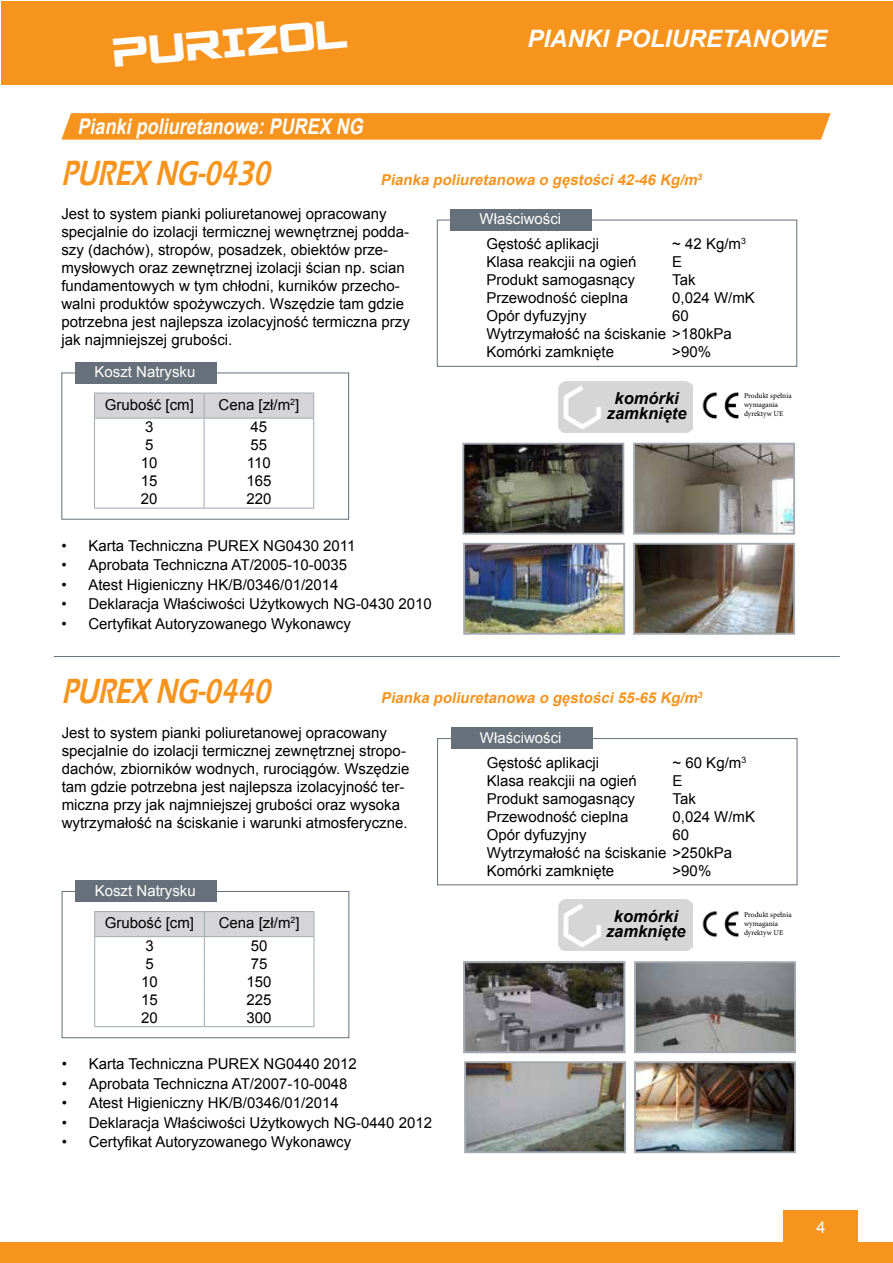
<style>
.page{position:relative;width:893px;height:1263px;background:#fff}
.page>*{position:absolute;margin:0;border:0;box-sizing:border-box;transform-origin:0 0}
.t1{font:45px "Spy Agency";color:#fcfcfc}
.t2{font:italic 600 36px "Eras ITC";color:#f7941d;scale:.75 1}
.t3{font:italic 700 24px "Arial";color:#fff}
.t4{font:italic 700 21.6px "Arial";color:#fff;scale:.83 1}
.t5{font:italic 700 21px "Arial";color:#fff}
.t6{font:italic 700 16.5px/15px "Arial";color:#000;text-align:center}
.t7{font:16.5px "Arial";color:#fff}
.t8{font:15px/18px "Arial";color:#000}
.t9{font:italic 700 15px "Arial";color:#f7941d}
.t10{font:15px "Arial";color:#fff}
.t11{font:7.5px/9px "Minion Pro";color:#000}
</style>
<div class="page">
<div style="left:0;top:1243px;width:893px;height:20px;background:#f7941d"></div>
<div style="left:783px;top:1210px;width:74px;height:46px;background:#f7941e"></div>
<div style="left:1px;top:1px;width:891px;height:84px;background:#f7941d"></div>
<hr style="left:54px;top:656px;width:786px;height:1px;background:#66707a">
<img style="left:558px;top:899px;width:134px;height:52px">
<img style="left:702px;top:392px;width:37px;height:27px">
<img style="left:702px;top:911px;width:37px;height:27px">
<svg style="left:61px;top:113px;width:770px;height:27px;background:#f79724"></svg>
<img style="left:636px;top:546px;width:156px;height:86px">
<div style="left:633px;top:543px;width:162px;height:92px;border:2px solid #a3a9af"></div>
<img style="left:637px;top:964px;width:156px;height:86px">
<div style="left:634px;top:961px;width:162px;height:92px;border:2px solid #a3a9af"></div>
<img style="left:637px;top:1064px;width:156px;height:86px">
<div style="left:634px;top:1061px;width:162px;height:92px;border:2px solid #a3a9af"></div>
<img style="left:467px;top:1064px;width:156px;height:86px">
<div style="left:464px;top:1061px;width:162px;height:92px;border:2px solid #a3a9af"></div>
<img style="left:466px;top:964px;width:156px;height:86px">
<div style="left:61px;top:373px;width:288px;height:147px;border:1px solid #656f79"></div>
<div style="left:75px;top:362px;width:141px;height:21px;background:#66707a"></div>
<hr style="left:94px;top:508px;width:110px;height:1px;background:#a3a9af">
<hr style="left:204px;top:508px;width:110px;height:1px;background:#a3a9af">
<svg style="left:94px;top:393px;width:220px;height:115px"></svg>
<div style="left:62px;top:891px;width:287px;height:147px;border:1px solid #656f79"></div>
<div style="left:76px;top:880px;width:141px;height:21px;background:#66707a"></div>
<hr style="left:94px;top:1026px;width:110px;height:1px;background:#a3a9af">
<hr style="left:204px;top:1026px;width:110px;height:1px;background:#a3a9af">
<svg style="left:94px;top:911px;width:221px;height:115px"></svg>
<img style="left:558px;top:381px;width:134px;height:51px">
<div style="left:437px;top:220px;width:360px;height:147px;border:1px solid #656f79"></div>
<div style="left:451px;top:209px;width:141px;height:21px;background:#66707a"></div>
<div style="left:437px;top:738px;width:360px;height:147px;border:1px solid #656f79"></div>
<div style="left:451px;top:728px;width:141px;height:21px;background:#66707a"></div>
<img style="left:636px;top:446px;width:156px;height:86px">
<div style="left:633px;top:443px;width:162px;height:92px;border:2px solid #a3a9af"></div>
<img style="left:466px;top:546px;width:156px;height:86px">
<div style="left:463px;top:543px;width:162px;height:92px;border:2px solid #a3a9af"></div>
<img style="left:465px;top:446px;width:156px;height:86px">
<div style="left:462px;top:443px;width:162px;height:92px;border:2px solid #a3a9af"></div>
<div style="left:463px;top:961px;width:162px;height:92px;border:2px solid #a3a9af"></div>
<h1 class="t1" style="left:110px;top:30px;width:238px;rotate:-5deg">PURIZOL</h1>
<h3 class="t3" style="left:527px;top:23px;width:301px">PIANKI POLIURETANOWE</h3>
<h3 class="t5" style="left:526px;top:25px;width:264px">PIANKI POLIURETANOWE</h3>
<h3 class="t4" style="left:78px;top:112px;width:351px">Piankipoliuretanowe:PUREX NG</h3>
<h2 class="t2" style="left:61px;top:152px;width:289px">PUREX NG-0430</h2>
<p class="t9" style="left:380px;top:170px;width:325px">Pianka poliuretanowa o gęstości42-46 Kg/m<sup>3</sup></p>
<p class="t8" style="left:61px;top:205px;width:350px">Jest to system pianki poliuretanowej opracowany specjalnie do izolacji termicznej wewnętrznej podda&shy;szy (dachów), stropów, posadzek, obiektów prze&shy;mysłowych oraz zewnętrznej izolacji ścian np. scian fundamentowych w tym chłodni, kurników przecho&shy;walni produktów spożywczych. Wszędzie tam gdzie potrzebna jest najlepsza izolacyjność termiczna przy jak najmniejszej grubości.</p>
<p class="t10" style="left:95px;top:362px;width:102px">Koszt Natrysku</p>
<p class="t8" style="left:105px;top:396px;width:91px">Grubość [cm]</p>
<p class="t8" style="left:219px;top:396px;width:82px">Cena [zł/m<sup>2</sup>]</p>
<p class="t8" style="left:145px;top:418px;width:10px">3</p>
<p class="t8" style="left:251px;top:418px;width:18px">45</p>
<p class="t8" style="left:145px;top:436px;width:10px">5</p>
<p class="t8" style="left:251px;top:436px;width:18px">55</p>
<p class="t8" style="left:141px;top:454px;width:18px">10</p>
<p class="t8" style="left:247px;top:454px;width:25px">110</p>
<p class="t8" style="left:141px;top:472px;width:18px">15</p>
<p class="t8" style="left:246px;top:472px;width:27px">165</p>
<p class="t8" style="left:141px;top:490px;width:18px">20</p>
<p class="t8" style="left:246px;top:490px;width:27px">220</p>
<p class="t8" style="left:61px;top:536px;width:296px">• Karta Techniczna PUREX NG0430 2011</p>
<p class="t8" style="left:61px;top:556px;width:287px">• Aprobata Techniczna AT/2005-10-0035</p>
<p class="t8" style="left:61px;top:575px;width:279px">• Atest Higieniczny HK/B/0346/01/2014</p>
<p class="t8" style="left:61px;top:595px;width:372px">• Deklaracja Właściwości Użytkowych NG-0430 2010</p>
<p class="t8" style="left:61px;top:614px;width:291px">• Certyfikat Autoryzowanego Wykonawcy</p>
<p class="t10" style="left:480px;top:209px;width:83px">Właściwości</p>
<p class="t8" style="left:486px;top:235px;width:247px">Gęstość aplikacji<br>Klasa reakcjii na ogień<br>Produkt samogasnący<br>Przewodność cieplna<br>Opór dyfuzyjny<br>Wytrzymałość na ściskanie &gt;180kPa<br>Komórki zamknięte</p>
<p class="t8" style="left:672px;top:235px;width:84px">~ 42 Kg/m<sup>3<br></sup>E<br>Tak<br>0,024 W/mK<br>60</p>
<p class="t8" style="left:672px;top:343px;width:40px">&gt;90%</p>
<p class="t6" style="left:607px;top:392px;width:81px">komórki zamknięte</p>
<p class="t11" style="left:744px;top:392px;width:49px">Produkt spełnia wymagania dyrektyw UE</p>
<h2 class="t2" style="left:62px;top:671px;width:289px">PUREX NG-0440</h2>
<p class="t9" style="left:381px;top:688px;width:325px">Pianka poliuretanowa o gęstości55-65 Kg/m<sup>3</sup></p>
<p class="t8" style="left:62px;top:723px;width:349px">Jest to system pianki poliuretanowej opracowany specjalnie do izolacji termicznej zewnętrznej stropo&shy;dachów, zbiorników wodnych, rurociągów. Wszędzie tam gdzie potrzebna jest najlepsza izolacyjność ter&shy;miczna przy jak najmniejszej grubości oraz wysoka wytrzymałość na ściskanie i warunki atmosferyczne.</p>
<p class="t10" style="left:95px;top:880px;width:102px">Koszt Natrysku</p>
<p class="t8" style="left:105px;top:914px;width:91px">Grubość [cm]</p>
<p class="t8" style="left:219px;top:914px;width:82px">Cena [zł/m<sup>2</sup>]</p>
<p class="t8" style="left:145px;top:936px;width:10px">3</p>
<p class="t8" style="left:251px;top:936px;width:18px">50</p>
<p class="t8" style="left:145px;top:954px;width:10px">5</p>
<p class="t8" style="left:251px;top:954px;width:18px">75</p>
<p class="t8" style="left:141px;top:972px;width:18px">10</p>
<p class="t8" style="left:247px;top:972px;width:27px">150</p>
<p class="t8" style="left:141px;top:990px;width:18px">15</p>
<p class="t8" style="left:247px;top:990px;width:27px">225</p>
<p class="t8" style="left:141px;top:1008px;width:18px">20</p>
<p class="t8" style="left:247px;top:1008px;width:27px">300</p>
<p class="t8" style="left:62px;top:1055px;width:297px">• Karta Techniczna PUREX NG0440 2012</p>
<p class="t8" style="left:62px;top:1074px;width:287px">• Aprobata Techniczna AT/2007-10-0048</p>
<p class="t8" style="left:62px;top:1094px;width:279px">• Atest Higieniczny HK/B/0346/01/2014</p>
<p class="t8" style="left:62px;top:1113px;width:372px">• Deklaracja Właściwości Użytkowych NG-0440 2012</p>
<p class="t8" style="left:62px;top:1133px;width:291px">• Certyfikat Autoryzowanego Wykonawcy</p>
<p class="t10" style="left:480px;top:728px;width:83px">Właściwości</p>
<p class="t8" style="left:487px;top:754px;width:247px">Gęstość aplikacji<br>Klasa reakcjii na ogień<br>Produkt samogasnący<br>Przewodność cieplna<br>Opór dyfuzyjny<br>Wytrzymałość na ściskanie &gt;250kPa<br>Komórki zamknięte</p>
<p class="t8" style="left:672px;top:754px;width:84px">~ 60 Kg/m<sup>3<br></sup>E<br>Tak<br>0,024 W/mK<br>60</p>
<p class="t8" style="left:672px;top:862px;width:40px">&gt;90%</p>
<p class="t6" style="left:606px;top:909px;width:81px">komórki zamknięte</p>
<p class="t11" style="left:744px;top:910px;width:49px">Produkt spełnia wymagania dyrektyw UE</p>
<p class="t7" style="left:817px;top:1216px;width:11px">4</p>
</div>
